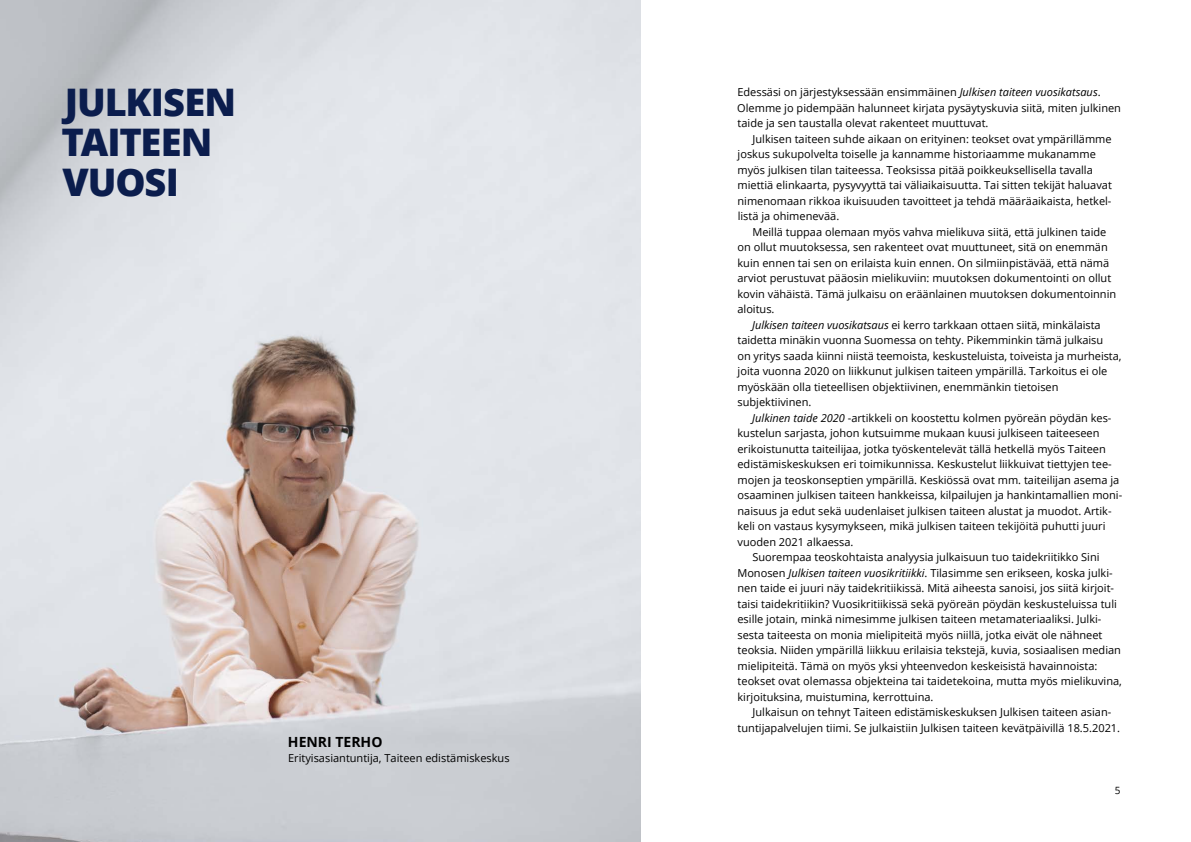
<style>
.page{position:relative;width:1191px;height:842px;background:#fff}
.page>*{position:absolute;margin:0;border:0;box-sizing:border-box;transform-origin:0 0}
.t1{font:800 38px/40px "Open Sans";letter-spacing:-.02em;color:#0b1d4d}
.allekirjoitus{font:700 14px "Open Sans";color:#000}
.Leipäteksti{font:11px/15.5px "Open Sans";color:#000}
.Leipäteksti_eka{font:11px/15.5px "Open Sans";color:#000}
.t2{font:10px "Open Sans";color:#000}
.s1{font-style:italic}
</style>
<div class="page">
<img style="left:0;top:0;width:641px;height:842px">
<h1 class="t1" style="left:61px;top:80px;width:176px">JULKISEN<br>TAITEEN<br>VUOSI</h1>
<h1 class="allekirjoitus" style="left:288px;top:732px;width:96px">HENRI TERHO</h1>
<p class="Leipäteksti_eka" style="left:288px;top:749px;width:223px">Erityisasiantuntija, Taiteen edistämiskeskus</p>
<p class="Leipäteksti_eka" style="left:737px;top:84px;width:385px">Edessäsi on järjestyksessään ensimmäinen <span class="s1">Julkisen taiteen vuosikatsaus</span>.<br>Olemme jo pidempään halunneet kirjata pysäytyskuvia siitä, miten julkinen taide ja sen taustalla olevat rakenteet muuttuvat.</p>
<p class="Leipäteksti" style="left:737px;top:130px;width:376px;text-indent:15px">Julkisen taiteen suhde aikaan on erityinen: teokset ovat ympärillämme joskus sukupolvelta toiselle ja kannamme historiaamme mukanamme myös julkisen tilan taiteessa. Teoksissa pitää poikkeuksellisella tavalla miettiä elinkaarta, pysyvyyttä tai väliaikaisuutta. Tai sitten tekijät haluavat nimenomaan rikkoa ikuisuuden tavoitteet ja tehdä määräaikaista, hetkel&shy;listä ja ohimenevää.</p>
<p class="Leipäteksti" style="left:737px;top:223px;width:380px;text-indent:15px">Meillä tuppaa olemaan myös vahva mielikuva siitä, että julkinen taide on ollut muutoksessa, sen rakenteet ovat muuttuneet, sitä on enemmän kuin ennen tai sen on erilaista kuin ennen. On silmiinpistävää, että nämä arviot perustuvat pääosin mielikuviin: muutoksen dokumentointi on ollut kovin vähäistä. Tämä julkaisu on eräänlainen muutoksen dokumentoinnin aloitus.</p>
<p class="Leipäteksti" style="left:737px;top:316px;width:385px;text-indent:15px"><span class="s1">Julkisen taiteen vuosikatsaus</span> ei kerro tarkkaan ottaen siitä, minkälaista taidetta minäkin vuonna Suomessa on tehty. Pikemminkin tämä julkaisu<br>on yritys saada kiinni niistä teemoista, keskusteluista, toiveista ja murheista, joita vuonna 2020 on liikkunut julkisen taiteen ympärillä. Tarkoitus ei ole myöskään olla tieteellisen objektiivinen, enemmänkin tietoisen subjektiivinen.</p>
<p class="Leipäteksti" style="left:737px;top:409px;width:386px;text-indent:15px"><span class="s1">Julkinen taide 2020</span> -artikkeli on koostettu kolmen pyöreän pöydän kes&shy;kustelun sarjasta, johon kutsuimme mukaan kuusi julkiseen taiteeseen erikoistunutta taiteilijaa, jotka työskentelevät tällä hetkellä myös Taiteen edistämiskeskuksen eri toimikunnissa. Keskustelut liikkuivat tiettyjen tee&shy;mojen ja teoskonseptien ympärillä. Keskiössä ovat mm. taiteilijan asema ja osaaminen julkisen taiteen hankkeissa, kilpailujen ja hankintamallien moni&shy;naisuus ja edut sekä uudenlaiset julkisen taiteen alustat ja muodot. Artik&shy;keli on vastaus kysymykseen, mikä julkisen taiteen tekijöitä puhutti juuri vuoden 2021 alkaessa.</p>
<p class="Leipäteksti" style="left:737px;top:549px;width:386px;text-indent:15px">Suorempaa teoskohtaista analyysia julkaisuun tuo taidekriitikko Sini Monosen <span class="s1">Julkisen taiteen vuosikritiikki</span>. Tilasimme sen erikseen, koska julki&shy;nen taide ei juuri näy taidekritiikissä. Mitä aiheesta sanoisi, jos siitä kirjoit&shy;taisi taidekritiikin? Vuosikritiikissä sekä pyöreän pöydän keskusteluissa tuli esille jotain, minkä nimesimme julkisen taiteen metamateriaaliksi. Julki&shy;sesta taiteesta on monia mielipiteitä myös niillä, jotka eivät ole nähneet teoksia. Niiden ympärillä liikkuu erilaisia tekstejä, kuvia, sosiaalisen median mielipiteitä. Tämä on myös yksi yhteenvedon keskeisistä havainnoista: teokset ovat olemassa objekteina tai taidetekoina, mutta myös mielikuvina, kirjoituksina, muistumina, kerrottuina.</p>
<p class="Leipäteksti" style="left:737px;top:704px;width:384px;text-align:center">Julkaisun on tehnyt Taiteen edistämiskeskuksen Julkisen taiteen asian&shy;tuntijapalvelujen tiimi. Se julkaistiin Julkisen taiteen kevätpäivillä 18.5.2021.</p>
<p class="t2" style="left:1114px;top:783px;width:7px">5</p>
</div>
